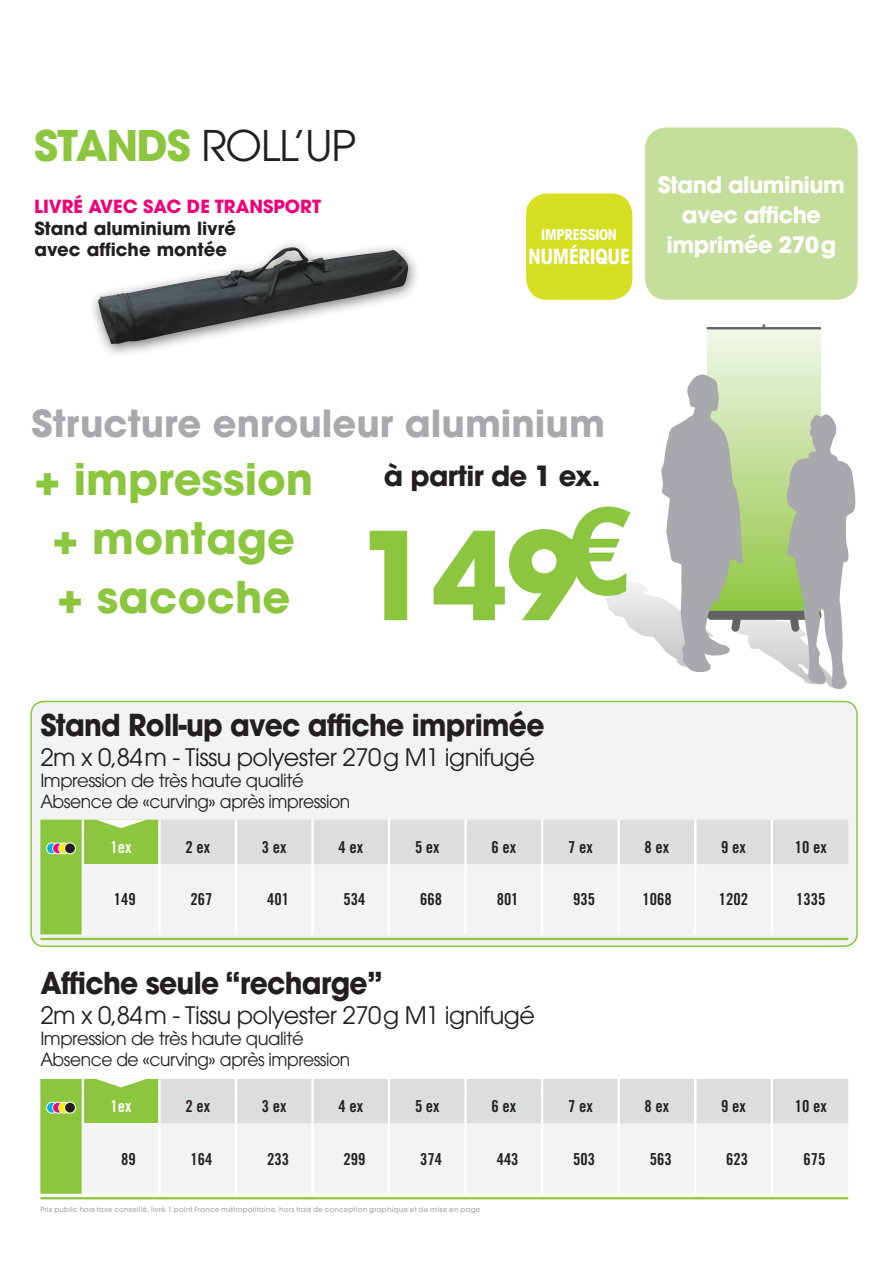
<style>
.page{position:relative;width:893px;height:1263px;background:#fff}
.page>*{position:absolute;margin:0;border:0;box-sizing:border-box;transform-origin:0 0}
.t1{font:700 120.9px "Avant Garde";color:#8bc63e}
.t2{font:700 43.2px/58.7px "Avant Garde";letter-spacing:.005em;color:#8bc63e;text-align:center}
.t3{font:42px "Avant Garde";letter-spacing:-.03em;color:#231f20}
.t4{font:700 37.05px "Avant Garde";color:#a8a9ad}
.t5{font:700 30px "Avant Garde";letter-spacing:-.025em;color:#231f20;scale:.94 1}
.t6{font:700 27.6px "Avant Garde";letter-spacing:-.025em;color:#231f20}
.t7{font:24px "Avant Garde";letter-spacing:-.025em;color:#231f20}
.t8{font:700 22.5px/30px "Avant Garde";letter-spacing:-.025em;color:#fff;text-align:center}
.t9{font:700 condensed 21px "Avant Garde";letter-spacing:-.025em;color:#fff}
.t10{font:18px/21px "Avant Garde";letter-spacing:-.025em;color:#231f20}
.t11{font:700 18px/21.6px "Avant Garde";color:#231f20}
.t12{font:700 18px "Avant Garde";color:#ed0277}
.t13{font:16.5px "Trade Gothic LT Std Bd Cn 20";color:#231f20}
.t14{font:16.5px "Trade Gothic LT Std Bd Cn 20";color:#fff}
.t15{font:700 condensed 15px "Avant Garde";letter-spacing:-.025em;color:#fff}
.t16{font:500 7.2px "Avant Garde";letter-spacing:.03em;color:#a8a9ad}
.s1{font-weight:700;color:#8bc63e}
</style>
<div class="page">
<div style="left:31px;top:701px;width:826px;height:245px;background:#f2f3f4;border-radius:13px"></div>
<div style="left:30px;top:701px;width:828px;height:246px;border:2px solid #8bc63e;border-radius:13px"></div>
<svg style="left:40px;top:1079px;width:808px;height:115px"></svg>
<hr style="left:40px;top:1197px;width:808px;height:2px;background:#8bc63e">
<svg style="left:40px;top:820px;width:808px;height:114px"></svg>
<hr style="left:40px;top:938px;width:808px;height:2px;background:#8bc63e">
<div style="left:88px;top:239px;width:332px;height:119px;background:#231f20;opacity:.6"></div>
<img style="left:98px;top:247px;width:310px;height:97px">
<hr style="left:763px;top:324px;width:2px;height:115px;background:#636366">
<div style="left:708px;top:328px;width:112px;height:286px;background:linear-gradient(to right,#eaf3dc,#eaf3dc)"></div>
<hr style="left:706px;top:327px;width:115px;height:2px;background:#636366">
<div style="left:526px;top:193px;width:106px;height:107px;background:#d6df21;border-radius:21px"></div>
<div style="left:645px;top:128px;width:213px;height:172px;background:#c4df9b;border-radius:21px"></div>
<svg style="left:606px;top:374px;width:249px;height:315px"></svg>
<h3 class="t3" style="left:34px;top:121px;width:323px"><span class="s1">Stands</span> roll’up</h3>
<p class="t12" style="left:34px;top:195px;width:288px">LIVRÉ AVEC SAC DE TRANSPORT</p>
<p class="t11" style="left:34px;top:217px;width:203px">Stand aluminium livré avec affiche montée</p>
<p class="t15" style="left:541px;top:225px;width:77px">IMPRESSION</p>
<p class="t9" style="left:528px;top:243px;width:103px">NUMÉRIQUE</p>
<p class="t8" style="left:658px;top:169px;width:189px">Stand aluminium avec affiche imprimée 270g</p>
<h3 class="t4" style="left:32px;top:399px;width:575px">Structure enrouleur aluminium</h3>
<h2 class="t2" style="left:34px;top:450px;width:280px">+ impression + montage + sacoche</h2>
<h3 class="t6" style="left:384px;top:458px;width:218px">à partir de 1 ex.</h3>
<h1 class="t1" style="left:357px;top:497px;width:272px">149<sup>€</sup></h1>
<h3 class="t5" style="left:40px;top:706px;width:538px">Stand Roll-up avec affiche imprimée</h3>
<h3 class="t7" style="left:40px;top:743px;width:496px">2m x 0,84m - Tissu polyester 270g M1 ignifugé</h3>
<p class="t10" style="left:40px;top:770px;width:311px">Impression de très haute qualité<br>Absence de «curving» après impression</p>
<p class="t14" style="left:111px;top:837px;width:23px">1ex</p>
<p class="t13" style="left:185px;top:837px;width:26px">2 ex</p>
<p class="t13" style="left:262px;top:837px;width:26px">3 ex</p>
<p class="t13" style="left:338px;top:837px;width:26px">4 ex</p>
<p class="t13" style="left:415px;top:837px;width:26px">5 ex</p>
<p class="t13" style="left:492px;top:837px;width:26px">6 ex</p>
<p class="t13" style="left:568px;top:837px;width:26px">7 ex</p>
<p class="t13" style="left:645px;top:837px;width:26px">8 ex</p>
<p class="t13" style="left:721px;top:837px;width:26px">9 ex</p>
<p class="t13" style="left:795px;top:837px;width:34px">10 ex</p>
<p class="t13" style="left:114px;top:889px;width:23px">149</p>
<p class="t13" style="left:190px;top:889px;width:23px">267</p>
<p class="t13" style="left:267px;top:889px;width:23px">401</p>
<p class="t13" style="left:344px;top:889px;width:23px">534</p>
<p class="t13" style="left:420px;top:889px;width:23px">668</p>
<p class="t13" style="left:497px;top:889px;width:23px">801</p>
<p class="t13" style="left:573px;top:889px;width:23px">935</p>
<p class="t13" style="left:642px;top:889px;width:31px">1068</p>
<p class="t13" style="left:719px;top:889px;width:31px">1202</p>
<p class="t13" style="left:796px;top:889px;width:31px">1335</p>
<h3 class="t5" style="left:40px;top:963px;width:366px">Affiche seule “recharge”</h3>
<h3 class="t7" style="left:40px;top:1001px;width:496px">2m x 0,84m - Tissu polyester 270g M1 ignifugé</h3>
<p class="t10" style="left:40px;top:1028px;width:311px">Impression de très haute qualité<br>Absence de «curving» après impression</p>
<p class="t14" style="left:111px;top:1096px;width:23px">1ex</p>
<p class="t13" style="left:185px;top:1096px;width:26px">2 ex</p>
<p class="t13" style="left:262px;top:1096px;width:26px">3 ex</p>
<p class="t13" style="left:338px;top:1096px;width:26px">4 ex</p>
<p class="t13" style="left:415px;top:1096px;width:26px">5 ex</p>
<p class="t13" style="left:492px;top:1096px;width:26px">6 ex</p>
<p class="t13" style="left:568px;top:1096px;width:26px">7 ex</p>
<p class="t13" style="left:645px;top:1096px;width:26px">8 ex</p>
<p class="t13" style="left:721px;top:1096px;width:26px">9 ex</p>
<p class="t13" style="left:795px;top:1096px;width:34px">10 ex</p>
<p class="t13" style="left:121px;top:1149px;width:16px">89</p>
<p class="t13" style="left:190px;top:1149px;width:23px">164</p>
<p class="t13" style="left:267px;top:1149px;width:23px">233</p>
<p class="t13" style="left:344px;top:1149px;width:23px">299</p>
<p class="t13" style="left:420px;top:1149px;width:23px">374</p>
<p class="t13" style="left:497px;top:1149px;width:23px">443</p>
<p class="t13" style="left:573px;top:1149px;width:23px">503</p>
<p class="t13" style="left:650px;top:1149px;width:23px">563</p>
<p class="t13" style="left:726px;top:1149px;width:23px">623</p>
<p class="t13" style="left:803px;top:1149px;width:23px">675</p>
<p class="t16" style="left:40px;top:1205px;width:442px">Prix public hors taxe conseillé, livré 1 point France métropolitaine, hors frais de conception graphique et de mise en page</p>
</div>
